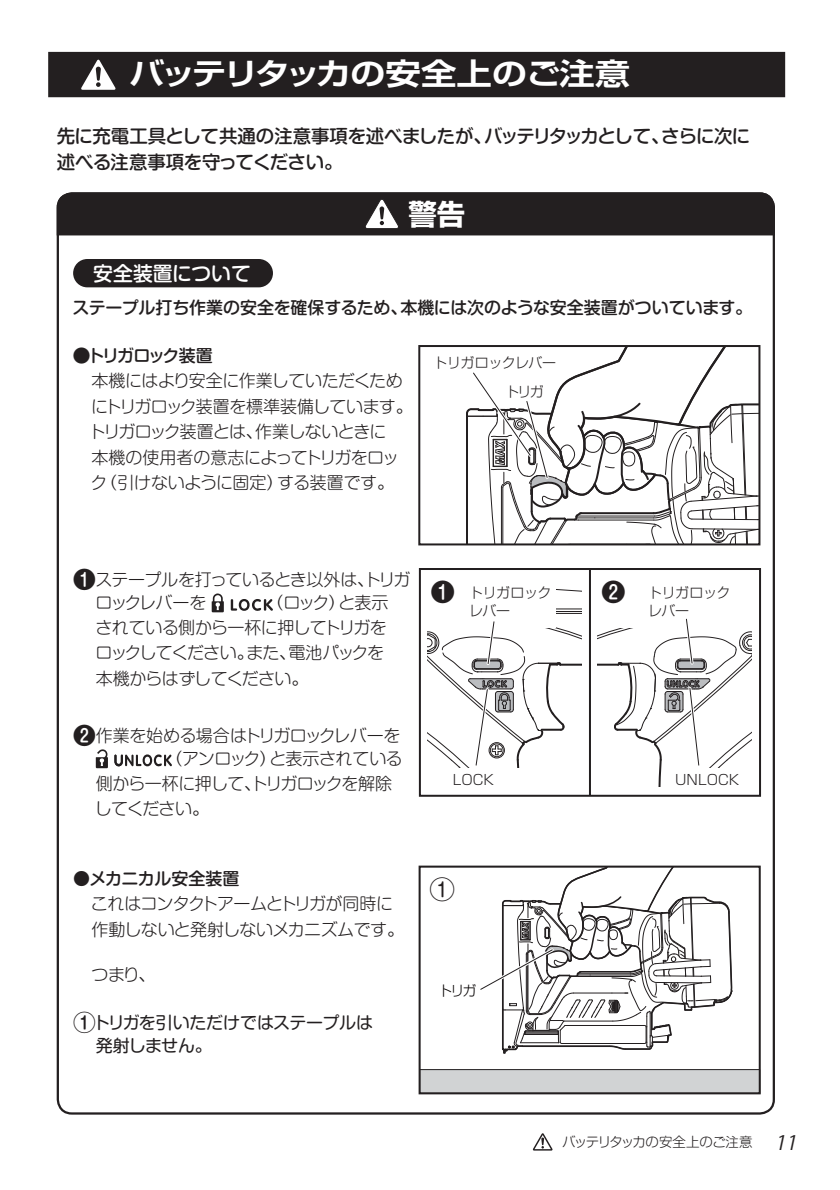
<style>
.page{position:relative;width:840px;height:1190px;background:#fff}
.page>*{position:absolute;margin:0;border:0;box-sizing:border-box;transform-origin:0 0}
.t1{font:30.2px "Shin Go Pro De Bold 90 msp RKSJ H";letter-spacing:-.045em;color:#fff;scale:1.18 1}
.t2{font:28.4px "Shin Go Pro Bold 90 msp RKSJ H";color:#fff}
.t3{font:25.6px "Shin M Go Pro Regular 90 msp RKSJ H";color:#231f20}
.t4{font:24px "Shin M Go Pro Medium 90 msp RKSJ H";color:#231f20}
.t5{font:19.8px "Shin M Go Pro Medium 90 msp RKSJ H";color:#fff}
.t6{font:18.4px/25.6px "Shin M Go Pro Medium 90 msp RKSJ H";letter-spacing:-.03em;color:#231f20}
.t7{font:17px/25.6px "Shin M Go Pro Light 90 msp RKSJ H";letter-spacing:-.04em;color:#231f20}
.t8{font:17px "Shin M Go Pro Medium 90 msp RKSJ H";letter-spacing:-.02em;color:#231f20}
.t9{font:17px/22.6px "Shin M Go Pro Regular 90 msp RKSJ H";letter-spacing:-.02em;color:#231f20}
.t10{font:17px "Shin M Go Pro Medium 90 msp RKSJ H";letter-spacing:-.12em;color:#231f20}
.t11{font:14px/18px "Shin Go Pro Light 90 msp RKSJ H";letter-spacing:-.035em;color:#231f20}
.t12{font:14px "Shin Go Pro Light 90 msp RKSJ H";color:#050100}
.t13{font:13.4px "Shin M Go Pro Light 90 msp RKSJ H";letter-spacing:-.035em;color:#231f20}
.s1{font-family:"Shin M Go Pro Medium 90 msp RKSJ H";font-size:22.6px}
.s2{font-family:"Koz Go Pro Regular 90 msp RKSJ H";font-style:italic;font-size:19.8px}
</style>
<div class="page">
<div style="left:48px;top:52px;width:737px;height:45px;background:#231f20"></div>
<svg style="left:81px;top:59px;width:35px;height:31px"></svg>
<div style="left:73px;top:259px;width:200px;height:28px;background:#231f20;border-radius:14px"></div>
<svg style="left:212px;top:593px;width:12px;height:19px"></svg>
<svg style="left:231px;top:599px;width:42px;height:12px"></svg>
<svg style="left:96px;top:749px;width:12px;height:19px"></svg>
<svg style="left:114px;top:754px;width:58px;height:13px"></svg>
<svg style="left:418px;top:345px;width:344px;height:452px"></svg>
<div style="left:595px;top:584px;width:158px;height:43px;background:#fff"></div>
<div style="left:670px;top:768px;width:86px;height:22px;background:#fff"></div>
<svg style="left:598px;top:618px;width:153px;height:169px"></svg>
<div style="left:596px;top:576px;width:35px;height:34px;background:#fff;border-radius:50%"></div>
<svg style="left:427px;top:584px;width:154px;height:203px"></svg>
<div style="left:436px;top:768px;width:86px;height:22px;background:#fff"></div>
<div style="left:426px;top:576px;width:34px;height:34px;background:#fff;border-radius:50%"></div>
<div style="left:420px;top:1070px;width:340px;height:23px;background:#d1d3d4"></div>
<svg style="left:501px;top:979px;width:232px;height:116px"></svg>
<svg style="left:480px;top:869px;width:252px;height:185px"></svg>
<div style="left:419px;top:866px;width:342px;height:228px;border:2px solid #231f20"></div>
<svg style="left:56px;top:192px;width:719px;height:45px;background:#2f2b2c"></svg>
<svg style="left:533px;top:1133px;width:20px;height:18px"></svg>
<h1 class="t1" style="left:129px;top:63px;width:426px">バッテリタッカの安全上のご注意</h1>
<p class="t6" style="left:57px;top:126px;width:695px">先に充電工具として共通の注意事項を述べましたが、バッテリタッカとして、さらに次に述べる注意事項を守ってください。</p>
<h2 class="t2" style="left:408px;top:203px;width:58px">警告</h2>
<p class="t5" style="left:93px;top:266px;width:159px">安全装置について</p>
<p class="t8" style="left:73px;top:301px;width:681px">ステープル打ち作業の安全を確保するため、本機には次のような安全装置がついています。</p>
<p class="t10" style="left:73px;top:349px;width:141px">●トリガロック装置</p>
<p class="t7" style="left:89px;top:370px;width:325px">本機にはより安全に作業していただくためにトリガロック装置を標準装備しています。トリガロック装置とは、作業しないときに<br>本機の使用者の意志によってトリガをロック（引けないように固定）する装置です。</p>
<p class="t11" style="left:434px;top:356px;width:124px">トリガロックレバー</p>
<p class="t11" style="left:506px;top:384px;width:40px">トリガ</p>
<p class="t7" style="left:96px;top:570px;width:316px;line-height:23.6px;text-indent:-23px"><span class="s1">❶</span>ステープルを打っているとき以外は、トリガロックレバーを</p>
<p class="t7" style="left:95px;top:593px;width:295px;text-indent:171px">（ロック）と表示されている側から一杯に押してトリガをロックしてください。また、電池パックを本機からはずしてください。</p>
<p class="t7" style="left:73px;top:725px;width:329px"><span class="s1">❷</span>作業を始める場合はトリガロックレバーを</p>
<p class="t7" style="left:166px;top:748px;width:239px">（アンロック）と表示されている</p>
<p class="t7" style="left:96px;top:773px;width:298px">側から一杯に押して、トリガロックを解除</p>
<p class="t7" style="left:95px;top:798px;width:116px">してください。</p>
<h3 class="t4" style="left:431px;top:583px;width:25px">❶</h3>
<p class="t11" style="left:469px;top:586px;width:84px">トリガロック</p>
<h3 class="t4" style="left:601px;top:583px;width:25px">❷</h3>
<p class="t11" style="left:469px;top:604px;width:42px">レバー</p>
<p class="t11" style="left:453px;top:773px;width:43px">LOCK</p>
<p class="t8" style="left:73px;top:872px;width:168px">●メカニカル安全装置</p>
<p class="t7" style="left:91px;top:893px;width:315px">これはコンタクトアームとトリガが同時に作動しないと発射しないメカニズムです。</p>
<p class="t7" style="left:92px;top:964px;width:65px">つまり、</p>
<p class="t9" style="left:96px;top:1014px;width:279px;text-indent:-23px"><span class="s1">①</span>トリガを引いただけではステープルは発射しません。</p>
<h3 class="t3" style="left:430px;top:880px;width:27px">①</h3>
<p class="t12" style="left:439px;top:985px;width:40px">トリガ</p>
<p class="t11" style="left:648px;top:586px;width:84px">トリガロックレバー</p>
<p class="t11" style="left:675px;top:773px;width:66px">UNLOCK</p>
<p class="t13" style="left:562px;top:1137px;width:240px">バッテリタッカの安全上のご注意 <span class="s2">11</span></p>
</div>
